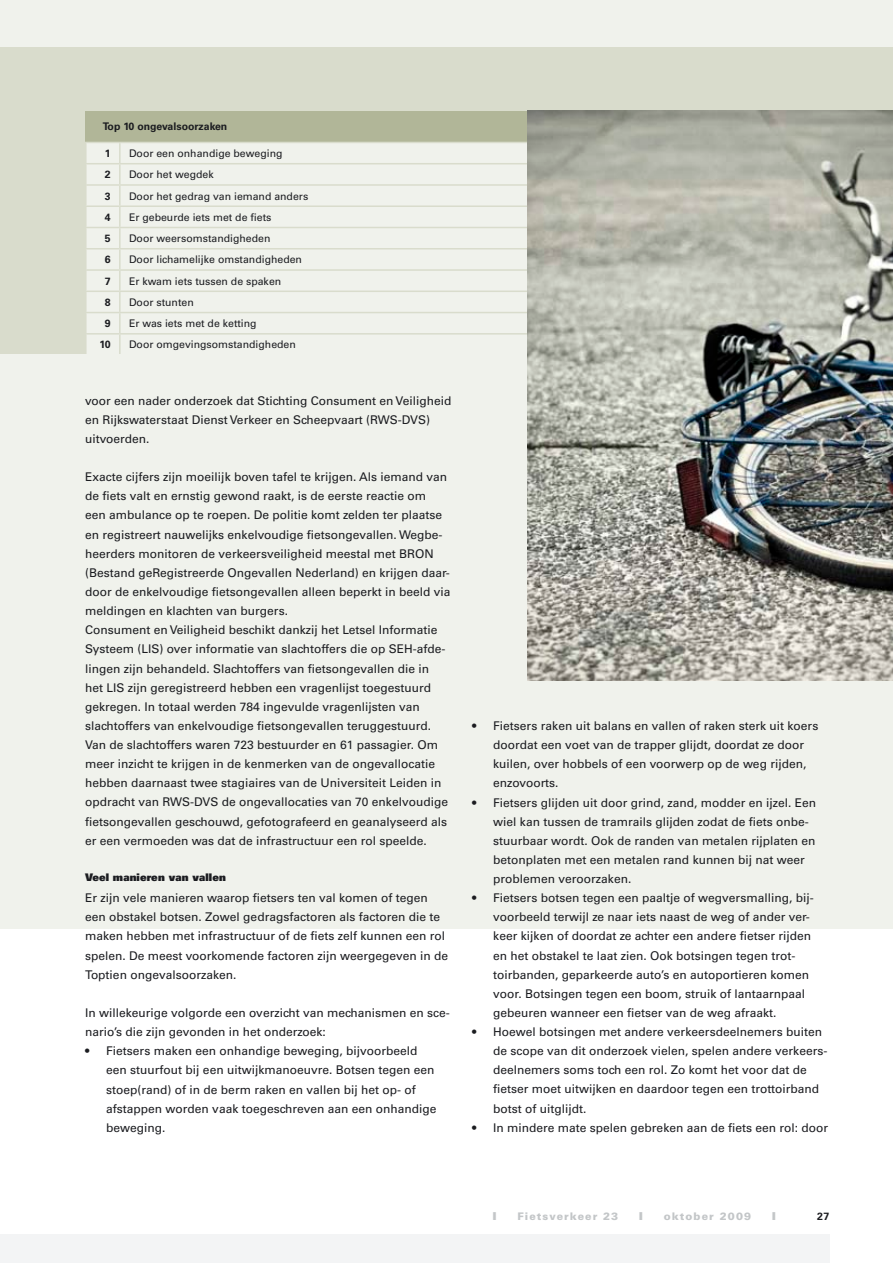
<style>
.page{position:relative;width:893px;height:1263px;background:#fff}
.page>*{position:absolute;margin:0;border:0;box-sizing:border-box;transform-origin:0 0}
.t1{font:12px/19.2px "Univers LT";color:#1b1c20}
.t2{font:900 10.8px "Univers LT";color:#c3c6c8;scale:1.2 1}
.t3{font:10.5px "Univers LT";color:#1b1c20}
.t4{font:700 10.5px "Univers LT";color:#1b1c20}
.t5{font:900 10.5px "Univers LT";letter-spacing:.1em;color:#c3c6c8}
.t6{font:900 10.5px "Univers";letter-spacing:.01em;color:#1b1c20}
</style>
<div class="page">
<div style="left:0;top:0;width:893px;height:928px;background:#f0f2ec"></div>
<div style="left:0;top:48px;width:893px;height:306px;background:#d9dccc"></div>
<div style="left:0;top:1234px;width:829px;height:29px;background:#f3f4f5"></div>
<div style="left:86px;top:111px;width:714px;height:31px;background:#b1b698"></div>
<div style="left:87px;top:143px;width:440px;height:211px;background:#f0f2ec"></div>
<hr style="left:119px;top:143px;width:2px;height:20px;background:#d9dccc">
<hr style="left:85px;top:163px;width:35px;height:1px;background:#d9dccc">
<hr style="left:120px;top:163px;width:681px;height:1px;background:#d9dccc">
<hr style="left:119px;top:164px;width:2px;height:20px;background:#d9dccc">
<hr style="left:85px;top:184px;width:35px;height:2px;background:#d9dccc">
<svg style="left:86px;top:186px;width:1px;height:19px"></svg>
<hr style="left:120px;top:184px;width:681px;height:2px;background:#d9dccc">
<svg style="left:119px;top:186px;width:2px;height:19px"></svg>
<hr style="left:85px;top:205px;width:35px;height:2px;background:#d9dccc">
<hr style="left:120px;top:205px;width:681px;height:2px;background:#d9dccc">
<hr style="left:119px;top:207px;width:2px;height:20px;background:#d9dccc">
<hr style="left:85px;top:227px;width:35px;height:1px;background:#d9dccc">
<hr style="left:120px;top:227px;width:681px;height:1px;background:#d9dccc">
<hr style="left:119px;top:228px;width:2px;height:20px;background:#d9dccc">
<hr style="left:85px;top:248px;width:35px;height:1px;background:#d9dccc">
<hr style="left:120px;top:248px;width:681px;height:1px;background:#d9dccc">
<hr style="left:119px;top:249px;width:2px;height:20px;background:#d9dccc">
<hr style="left:85px;top:269px;width:35px;height:2px;background:#d9dccc">
<hr style="left:120px;top:269px;width:681px;height:2px;background:#d9dccc">
<hr style="left:119px;top:271px;width:2px;height:20px;background:#d9dccc">
<hr style="left:85px;top:291px;width:35px;height:1px;background:#d9dccc">
<hr style="left:120px;top:291px;width:681px;height:1px;background:#d9dccc">
<hr style="left:119px;top:292px;width:2px;height:20px;background:#d9dccc">
<hr style="left:85px;top:312px;width:35px;height:1px;background:#d9dccc">
<hr style="left:120px;top:312px;width:681px;height:1px;background:#d9dccc">
<hr style="left:119px;top:313px;width:2px;height:20px;background:#d9dccc">
<hr style="left:85px;top:333px;width:35px;height:2px;background:#d9dccc">
<svg style="left:86px;top:335px;width:1px;height:19px"></svg>
<hr style="left:120px;top:333px;width:681px;height:2px;background:#d9dccc">
<svg style="left:119px;top:335px;width:2px;height:19px"></svg>
<img style="left:527px;top:111px;width:366px;height:570px">
<p class="t4" style="left:103px;top:120px;width:126px">Top 10 ongevalsoorzaken</p>
<p class="t4" style="left:105px;top:147px;width:7px">1</p>
<p class="t3" style="left:129px;top:147px;width:155px">Door een onhandige beweging</p>
<p class="t4" style="left:105px;top:168px;width:7px">2</p>
<p class="t3" style="left:129px;top:168px;width:86px">Door het wegdek</p>
<p class="t4" style="left:105px;top:190px;width:7px">3</p>
<p class="t3" style="left:129px;top:190px;width:181px">Door het gedrag van iemand anders</p>
<p class="t4" style="left:105px;top:211px;width:7px">4</p>
<p class="t3" style="left:129px;top:211px;width:144px">Er gebeurde iets met de fiets</p>
<p class="t4" style="left:105px;top:232px;width:7px">5</p>
<p class="t3" style="left:129px;top:232px;width:143px">Door weersomstandigheden</p>
<p class="t4" style="left:105px;top:253px;width:7px">6</p>
<p class="t3" style="left:129px;top:253px;width:174px">Door lichamelijke omstandigheden</p>
<p class="t4" style="left:105px;top:275px;width:7px">7</p>
<p class="t3" style="left:129px;top:275px;width:154px">Er kwam iets tussen de spaken</p>
<p class="t4" style="left:105px;top:296px;width:7px">8</p>
<p class="t3" style="left:129px;top:296px;width:66px">Door stunten</p>
<p class="t4" style="left:105px;top:317px;width:7px">9</p>
<p class="t3" style="left:129px;top:317px;width:129px">Er was iets met de ketting</p>
<p class="t4" style="left:100px;top:339px;width:13px">10</p>
<p class="t3" style="left:129px;top:338px;width:168px">Door omgevingsomstandigheden</p>
<p class="t1" style="left:85px;top:391px;width:368px">voor een nader onderzoek dat Stichting Consument en Veiligheid en Rijkswaterstaat Dienst Verkeer en Scheepvaart (RWS-DVS) uitvoerden.</p>
<p class="t1" style="left:85px;top:467px;width:367px">Exacte cijfers zijn moeilijk boven tafel te krijgen. Als iemand van de fiets valt en ernstig gewond raakt, is de eerste reactie om<br>een ambulance op te roepen. De politie komt zelden ter plaatse en registreert nauwelijks enkelvoudige fietsongevallen. Wegbe&shy;heerders monitoren de verkeersveiligheid meestal met BRON (Bestand geRegistreerde Ongevallen Nederland) en krijgen daar&shy;door de enkelvoudige fietsongevallen alleen beperkt in beeld via meldingen en klachten van burgers.<br>Consument en Veiligheid beschikt dankzij het Letsel Informatie Systeem (LIS) over informatie van slachtoffers die op SEH-afde&shy;lingen zijn behandeld. Slachtoffers van fietsongevallen die in<br>het LIS zijn geregistreerd hebben een vragenlijst toegestuurd gekregen. In totaal werden 784 ingevulde vragenlijsten van slachtoffers van enkelvoudige fietsongevallen teruggestuurd.<br>Van de slachtoffers waren 723 bestuurder en 61 passagier. Om meer inzicht te krijgen in de kenmerken van de ongevallocatie hebben daarnaast twee stagiaires van de Universiteit Leiden in opdracht van RWS-DVS de ongevallocaties van 70 enkelvoudige fietsongevallen geschouwd, gefotografeerd en geanalyseerd als er een vermoeden was dat de infrastructuur een rol speelde.</p>
<p class="t6" style="left:85px;top:870px;width:142px">Veel manieren van vallen</p>
<p class="t1" style="left:85px;top:888px;width:365px">Er zijn vele manieren waarop fietsers ten val komen of tegen een obstakel botsen. Zowel gedragsfactoren als factoren die te maken hebben met infrastructuur of de fiets zelf kunnen een rol spelen. De meest voorkomende factoren zijn weergegeven in de Toptien ongevalsoorzaken.</p>
<p class="t1" style="left:85px;top:1003px;width:366px">In willekeurige volgorde een overzicht van mechanismen en sce&shy;nario’s die zijn gevonden in het onderzoek:</p>
<p class="t1" style="left:106px;top:1041px;width:332px;text-indent:-21px">• Fietsers maken een onhandige beweging, bijvoorbeeld een stuurfout bij een uitwijkmanoeuvre. Botsen tegen een stoep(rand) of in de berm raken en vallen bij het op- of afstappen worden vaak toegeschreven aan een onhandige beweging.</p>
<p class="t1" style="left:493px;top:716px;width:327px;text-indent:-21px">• Fietsers raken uit balans en vallen of raken sterk uit koers doordat een voet van de trapper glijdt, doordat ze door kuilen, over hobbels of een voorwerp op de weg rijden, enzovoorts.</p>
<p class="t1" style="left:493px;top:793px;width:324px;text-indent:-21px">• Fietsers glijden uit door grind, zand, modder en ijzel. Een wiel kan tussen de tramrails glijden zodat de fiets onbe&shy;stuurbaar wordt. Ook de randen van metalen rijplaten en betonplaten met een metalen rand kunnen bij nat weer problemen veroorzaken.</p>
<p class="t1" style="left:493px;top:888px;width:322px;text-indent:-21px">• Fietsers botsen tegen een paaltje of wegversmalling, bij&shy;voorbeeld terwijl ze naar iets naast de weg of ander ver&shy;keer kijken of doordat ze achter een andere fietser rijden en het obstakel te laat zien. Ook botsingen tegen trot&shy;toirbanden, geparkeerde auto’s en autoportieren komen voor. Botsingen tegen een boom, struik of lantaarnpaal gebeuren wanneer een fietser van de weg afraakt.</p>
<p class="t1" style="left:493px;top:1022px;width:336px;text-indent:-21px">• Hoewel botsingen met andere verkeersdeelnemers buiten de scope van dit onderzoek vielen, spelen andere verkeers&shy;deelnemers soms toch een rol. Zo komt het voor dat de fietser moet uitwijken en daardoor tegen een trottoirband botst of uitglijdt.</p>
<p class="t1" style="left:472px;top:1118px;width:358px">• In mindere mate spelen gebreken aan de fiets een rol: door</p>
<p class="t2" style="left:492px;top:1209px;width:5px">I</p>
<p class="t5" style="left:517px;top:1209px;width:102px">Fietsverkeer 23</p>
<p class="t2" style="left:639px;top:1209px;width:5px">I</p>
<p class="t5" style="left:664px;top:1209px;width:89px">oktober 2009</p>
<p class="t2" style="left:772px;top:1209px;width:5px">I</p>
<p class="t4" style="left:817px;top:1210px;width:14px">27</p>
</div>
